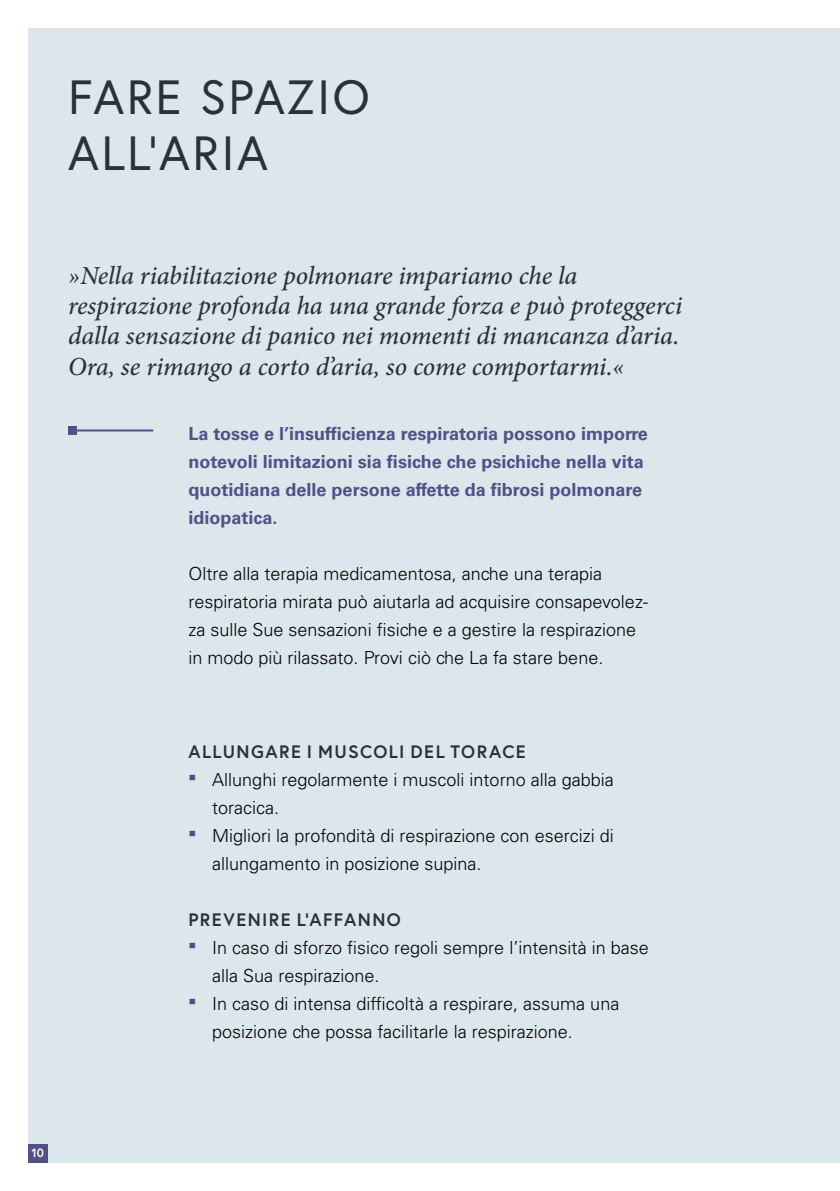
<style>
.page{position:relative;width:840px;height:1191px;background:#fff}
.page>*{position:absolute;margin:0;border:0;box-sizing:border-box;transform-origin:0 0}
.t1{font:48px/56px "Europa";letter-spacing:.05em;color:#283339}
.t2{font:italic 500 26px/30px "Minion Pro";letter-spacing:-.005em;color:#283339}
.t3{font:300 18px/28px "Univers LT Std";color:#000}
.t4{font:700 18px/28px "Univers LT Std";color:#525089}
.t5{font:700 18px "Europa";letter-spacing:.08em;color:#283339}
.t6{font:700 12px "Europa";color:#fff}
.s1{font-family:"Imago";font-weight:400;font-size:24px;color:#525089}
</style>
<div class="page">
<div style="left:28px;top:28px;width:811px;height:1134px;background:#dce7eb"></div>
<hr style="left:72px;top:429px;width:81px;height:2px;background:#525089">
<div style="left:68px;top:426px;width:8px;height:8px;background:#525089"></div>
<div style="left:28px;top:1143px;width:19px;height:19px;background:#525089"></div>
<h1 class="t1" style="left:68px;top:68px;width:303px">FARE SPAZIO<br>ALL’ARIA</h1>
<h2 class="t2" style="left:68px;top:261px;width:615px">»Nella riabilitazione polmonare impariamo che la respirazione profonda ha una grande forza e può proteggerci dalla sensazione di panico nei momenti di mancanza d’aria.<br>Ora, se rimango a corto d’aria, so come comportarmi.«</h2>
<p class="t4" style="left:188px;top:419px;width:461px">La tosse e l’insufficienza respiratoria possono imporre notevoli limitazioni sia fisiche che psichiche nella vita quotidiana delle persone affette da fibrosi polmonare idiopatica.</p>
<p class="t3" style="left:188px;top:559px;width:461px">Oltre alla terapia medicamentosa, anche una terapia respiratoria mirata può aiutarla ad acquisire consapevolez&shy;za sulle Sue sensazioni fisiche e a gestire la respirazione in modo più rilassato. Provi ciò che La fa stare bene.</p>
<p class="t5" style="left:188px;top:739px;width:338px">ALLUNGARE I MUSCOLI DEL TORACE</p>
<p class="t3" style="left:212px;top:766px;width:403px;text-indent:-24px"><span class="s1">•</span> Allunghi regolarmente i muscoli intorno alla gabbia toracica.</p>
<p class="t3" style="left:212px;top:822px;width:403px;text-indent:-24px"><span class="s1">•</span> Migliori la profondità di respirazione con esercizi di allungamento in posizione supina.</p>
<p class="t5" style="left:188px;top:907px;width:214px">PREVENIRE L’AFFANNO</p>
<p class="t3" style="left:212px;top:934px;width:438px;text-indent:-24px"><span class="s1">•</span> In caso di sforzo fisico regoli sempre l’intensità in base alla Sua respirazione.</p>
<p class="t3" style="left:212px;top:990px;width:408px;text-indent:-24px"><span class="s1">•</span> In caso di intensa difficoltà a respirare, assuma una posizione che possa facilitarle la respirazione.</p>
<p class="t6" style="left:32px;top:1145px;width:14px">10</p>
</div>
